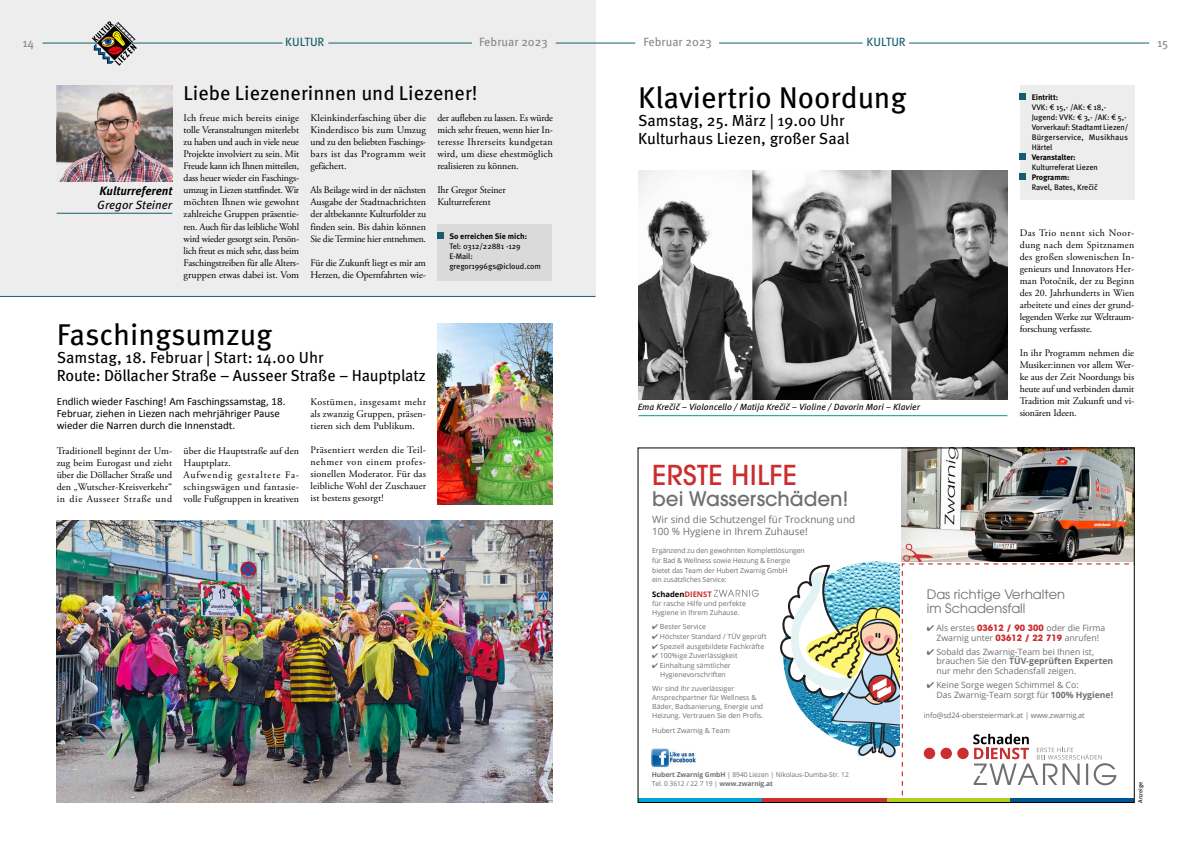
<style>
.page{position:relative;width:1191px;height:851px;background:#fff}
.page>*{position:absolute;margin:0;border:0;box-sizing:border-box;transform-origin:0 0}
.t1{font:30px "Meta Pro";color:#000}
.t2{font:500 27.3px "ITC Avant Garde Pro";letter-spacing:.01em;color:#cc2d2e}
.t3{font:20px "Meta Pro";color:#000}
.t4{font:500 20px "ITC Avant Garde Pro";color:#706f6f}
.t5{font:16px/18px "Meta Pro";letter-spacing:-.01em;color:#000}
.t6{font:13px/14.1px "ITC Avant Garde Pro";color:#706f6f}
.t7{font:12px "Meta Pro";color:#878787}
.t8{font:italic 700 12px "Meta Pro";letter-spacing:-.005em;color:#000}
.t9{font:italic 12px "Meta Pro";color:#000}
.t10{font:12px "Meta Pro";color:#135d6d}
.t11{font:11px/11.9px "Calibri";color:#000}
.t12{font:10px/12px "Adobe Garamond Pro";color:#000;text-align:justify}
.t13{font:10px/12px "Open Sans";color:#706f6f}
.t14{font:italic 9px "Meta Pro";color:#000}
.t15{font:8.7px/9.7px "Open Sans";color:#706f6f}
.t16{font:8px/10px "Meta Pro";letter-spacing:-.01em;color:#000}
.t17{font:700 8px "Meta Pro";letter-spacing:-.01em;color:#000}
.t18{font:700 7.7px "Open Sans";color:#000}
.t19{font:7.6px "Open Sans";letter-spacing:-.01em;color:#706f6f}
.t20{font:7px/9.6px "Open Sans";color:#706f6f}
.t21{font:6.7px/8.6px "Open Sans";letter-spacing:-.01em;color:#706f6f}
.t22{font:6px "Meta Pro";color:#000}
.s1{color:#cc2d2e}
.s2{font-weight:700}
.s3{font-family:"ITC Avant Garde Pro";font-weight:700;color:#cc2d2e}
</style>
<div class="page">
<img style="left:57px;top:520px;width:496px;height:282px">
<div style="left:0;top:0;width:595px;height:296px;background:#ededed"></div>
<hr style="left:43px;top:43px;width:239px;height:1px;background:#135d6d">
<hr style="left:328px;top:43px;width:144px;height:1px;background:#135d6d">
<hr style="left:556px;top:43px;width:39px;height:1px;background:#135d6d">
<svg style="left:92px;top:21px;width:45px;height:45px"></svg>
<hr style="left:57px;top:213px;width:115px;height:1px;background:#135d6d">
<img style="left:57px;top:85px;width:115px;height:96px">
<hr style="left:0;top:296px;width:595px;height:1px;background:#135d6d">
<div style="left:437px;top:224px;width:115px;height:56px;background:#dadada"></div>
<svg style="left:437px;top:233px;width:6px;height:6px"></svg>
<hr style="left:638px;top:415px;width:369px;height:1px;background:#089b87">
<img style="left:638px;top:170px;width:369px;height:229px">
<div style="left:1019px;top:85px;width:115px;height:114px;background:#ededed"></div>
<div style="left:1019px;top:94px;width:7px;height:6px;background:#135d6d"></div>
<div style="left:1019px;top:154px;width:7px;height:6px;background:#135d6d"></div>
<div style="left:1019px;top:174px;width:7px;height:6px;background:#135d6d"></div>
<hr style="left:909px;top:43px;width:240px;height:1px;background:#135d6d">
<hr style="left:719px;top:43px;width:143px;height:1px;background:#135d6d">
<hr style="left:595px;top:43px;width:40px;height:1px;background:#135d6d">
<img style="left:437px;top:323px;width:116px;height:181px">
<img style="left:901px;top:449px;width:231px;height:94px">
<svg style="left:780px;top:543px;width:352px;height:253px"></svg>
<div style="left:638px;top:797px;width:124px;height:5px;background:#00a2d8"></div>
<div style="left:886px;top:797px;width:124px;height:5px;background:#b4cd20"></div>
<div style="left:762px;top:797px;width:124px;height:5px;background:#cc2d2e"></div>
<div style="left:1010px;top:797px;width:124px;height:5px;background:#005597"></div>
<svg style="left:714px;top:589px;width:45px;height:7px"></svg>
<img style="left:651px;top:748px;width:45px;height:19px">
<p class="t7" style="left:22px;top:34px;width:13px">14</p>
<p class="t10" style="left:285px;top:33px;width:41px">KULTUR</p>
<p class="t7" style="left:479px;top:33px;width:70px">Februar 2023</p>
<h3 class="t3" style="left:184px;top:78px;width:296px">Liebe Liezenerinnen und Liezener!</h3>
<p class="t12" style="left:184px;top:113px;width:117px">Ich freue mich bereits einige tolle Veranstaltungen miterlebt zu haben und auch in viele neue Projekte involviert zu sein. Mit Freude kann ich Ihnen mitteilen, dass heuer wieder ein Faschings&shy;umzug in Liezen stattfindet. Wir möchten Ihnen wie gewohnt zahlreiche Gruppen präsentie&shy;ren. Auch für das leibliche Wohl wird wieder gesorgt sein. Persön&shy;lich freut es mich sehr, dass beim Faschingstreiben für alle Alters&shy;gruppen etwas dabei ist. Vom</p>
<p class="t12" style="left:310px;top:113px;width:117px">Kleinkinderfasching über die Kinderdisco bis zum Umzug und zu den beliebten Faschings&shy;bars ist das Programm weit gefächert.</p>
<p class="t12" style="left:437px;top:113px;width:117px">der aufleben zu lassen. Es würde mich sehr freuen, wenn hier In&shy;teresse Ihrerseits kundgetan wird, um diese ehestmöglich realisieren zu können.</p>
<p class="t12" style="left:437px;top:185px;width:70px">Ihr Gregor Steiner<br>Kulturreferent</p>
<p class="t8" style="left:100px;top:181px;width:74px">Kulturreferent</p>
<p class="t9" style="left:97px;top:196px;width:77px">Gregor Steiner</p>
<p class="t12" style="left:310px;top:185px;width:117px">Als Beilage wird in der nächsten Ausgabe der Stadtnachrichten der altbekannte Kulturfolder zu finden sein. Bis dahin können Sie die Termine hier entnehmen.</p>
<p class="t12" style="left:310px;top:257px;width:117px">Für die Zukunft liegt es mir am<br>Herzen, die Opernfahrten wie-</p>
<p class="t17" style="left:449px;top:230px;width:79px">So erreichen Sie mich:</p>
<p class="t16" style="left:449px;top:240px;width:93px">Tel: 0312/22881 -129<br>E-Mail: gregor1996gs@icloud.com</p>
<h1 class="t1" style="left:57px;top:311px;width:217px">Faschingsumzug</h1>
<h3 class="t5" style="left:57px;top:347px;width:371px">Samstag, 18. Februar | Start: 14.00 Uhr<br>Route: Döllacher Straße – Ausseer Straße – Hauptplatz</h3>
<p class="t11" style="left:57px;top:395px;width:230px">Endlich wieder Fasching! Am Faschingssamstag, 18.<br>Februar, ziehen in Liezen nach mehrjähriger Pause wieder die Narren durch die Innenstadt.</p>
<p class="t12" style="left:57px;top:444px;width:117px">Traditionell beginnt der Um&shy;zug beim Eurogast und zieht über die Döllacher Straße und den „Wutscher-Kreisverkehr“ in die Ausseer Straße und</p>
<p class="t12" style="left:184px;top:444px;width:117px;text-align:left">über die Hauptstraße auf den<br>Hauptplatz.<br>Aufwendig gestaltete Fa&shy;schingswägen und fantasie&shy;volle Fußgruppen in kreativen</p>
<p class="t12" style="left:310px;top:396px;width:117px">Kostümen, insgesamt mehr als zwanzig Gruppen, präsen&shy;tieren sich dem Publikum.</p>
<p class="t12" style="left:310px;top:444px;width:117px">Präsentiert werden die Teil&shy;nehmer von einem profes&shy;sionellen Moderator. Für das leibliche Wohl der Zuschauer ist bestens gesorgt!</p>
<p class="t7" style="left:643px;top:33px;width:70px">Februar 2023</p>
<p class="t10" style="left:866px;top:33px;width:41px">KULTUR</p>
<p class="t7" style="left:1157px;top:34px;width:13px">15</p>
<h1 class="t1" style="left:638px;top:74px;width:270px">Klaviertrio Noordung</h1>
<h3 class="t5" style="left:638px;top:110px;width:213px">Samstag, 25. März | 19.00 Uhr<br>Kulturhaus Liezen, großer Saal</h3>
<p class="t14" style="left:638px;top:400px;width:284px">Ema Krečič – Violoncello / Matija Krečič – Violine / Davorin Mori – Klavier</p>
<p class="t17" style="left:1031px;top:91px;width:28px">Eintritt:</p>
<p class="t16" style="left:1031px;top:102px;width:98px">VVK: € 15,- /AK: € 18,-<br>Jugend: VVK: € 3,- /AK: € 5,-<br>Vorverkauf: Stadtamt Liezen/<br>Bürgerservice, Musikhaus<br>Härtel</p>
<p class="t17" style="left:1031px;top:151px;width:45px">Veranstalter:</p>
<p class="t16" style="left:1031px;top:162px;width:68px">Kulturreferat Liezen</p>
<p class="t17" style="left:1031px;top:171px;width:39px">Programm:</p>
<p class="t16" style="left:1031px;top:182px;width:67px">Ravel, Bates, Krečič</p>
<p class="t12" style="left:1019px;top:227px;width:116px">Das Trio nennt sich Noor&shy;dung nach dem Spitznamen des großen slowenischen In&shy;genieurs und Innovators Her&shy;man Potočnik, der zu Beginn des 20. Jahrhunderts in Wien arbeitete und eines der grund&shy;legenden Werke zur Weltraum&shy;forschung verfasste.</p>
<p class="t12" style="left:1019px;top:347px;width:116px">In ihr Programm nehmen die Musiker:innen vor allem Wer&shy;ke aus der Zeit Noordungs bis heute auf und verbinden damit Tradition mit Zukunft und vi&shy;sionären Ideen.</p>
<h2 class="t2" style="left:652px;top:457px;width:146px">ERSTE HILFE</h2>
<h3 class="t4" style="left:652px;top:485px;width:198px">bei Wasserschäden!</h3>
<p class="t13" style="left:652px;top:512px;width:204px">Wir sind die Schutzengel für Trocknung und<br>100 % Hygiene in Ihrem Zuhause!</p>
<p class="t20" style="left:652px;top:545px;width:154px">Ergänzend zu den gewohnten Komplettlösungen für Bad &amp; Wellness sowie Heizung &amp; Energie bietet das Team der Hubert Zwarnig GmbH<br>ein zusätzliches Service:</p>
<p class="t18" style="left:652px;top:588px;width:61px">Schaden<span class="s1">DIENST</span></p>
<p class="t20" style="left:652px;top:598px;width:95px;line-height:9px">für rasche Hilfe und perfekte<br>Hygiene in Ihrem Zuhause.</p>
<p class="t20" style="left:652px;top:621px;width:55px">✔ Bester Service</p>
<p class="t20" style="left:652px;top:631px;width:116px">✔ Höchster Standard / TÜV geprüft</p>
<p class="t20" style="left:652px;top:641px;width:114px">✔ Speziell ausgebildete Fachkräfte</p>
<p class="t20" style="left:652px;top:650px;width:87px">✔ 100%ige Zuverlässigkeit</p>
<p class="t20" style="left:652px;top:660px;width:80px;text-align:center">✔ Einhaltung sämtlicher<br>Hygienevorschriften</p>
<p class="t20" style="left:652px;top:684px;width:113px;line-height:9px">Wir sind Ihr zuverlässiger<br>Ansprechpartner für Wellness &amp;<br>Bäder, Badsanierung, Energie und<br>Heizung. Vertrauen Sie den Profis.</p>
<p class="t20" style="left:652px;top:725px;width:79px">Hubert Zwarnig &amp; Team</p>
<p class="t21" style="left:652px;top:770px;width:198px"><span class="s2">Hubert Zwarnig GmbH</span> | 8940 Liezen | Nikolaus-Dumba-Str. 12<br>Tel. 0 3612 / 22 7 19 | <span class="s2">www.zwarnig.at</span></p>
<h3 class="t6" style="left:926px;top:587px;width:140px">Das richtige Verhalten im Schadensfall</h3>
<p class="t15" style="left:926px;top:622px;width:180px;text-align:center">✔ Als erstes <span class="s3">03612 / 90 300</span> oder die Firma<br>Zwarnig unter <span class="s3">03612 / 22 719</span> anrufen!</p>
<p class="t15" style="left:936px;top:646px;width:178px;text-indent:-10px">✔ Sobald das Zwarnig-Team bei Ihnen ist, brauchen Sie den <span class="s2">TÜV-geprüften Experten </span>nur mehr den Schadensfall zeigen.</p>
<p class="t15" style="left:936px;top:679px;width:178px;text-indent:-10px">✔ Keine Sorge wegen Schimmel &amp; Co:<br>Das Zwarnig-Team sorgt für <span class="s2">100% Hygiene!</span></p>
<p class="t19" style="left:923px;top:710px;width:163px">info@sd24-obersteiermark.at | www.zwarnig.at</p>
<p class="t22" style="left:1135px;top:802px;width:22px;rotate:-90deg">Anzeige</p>
</div>
